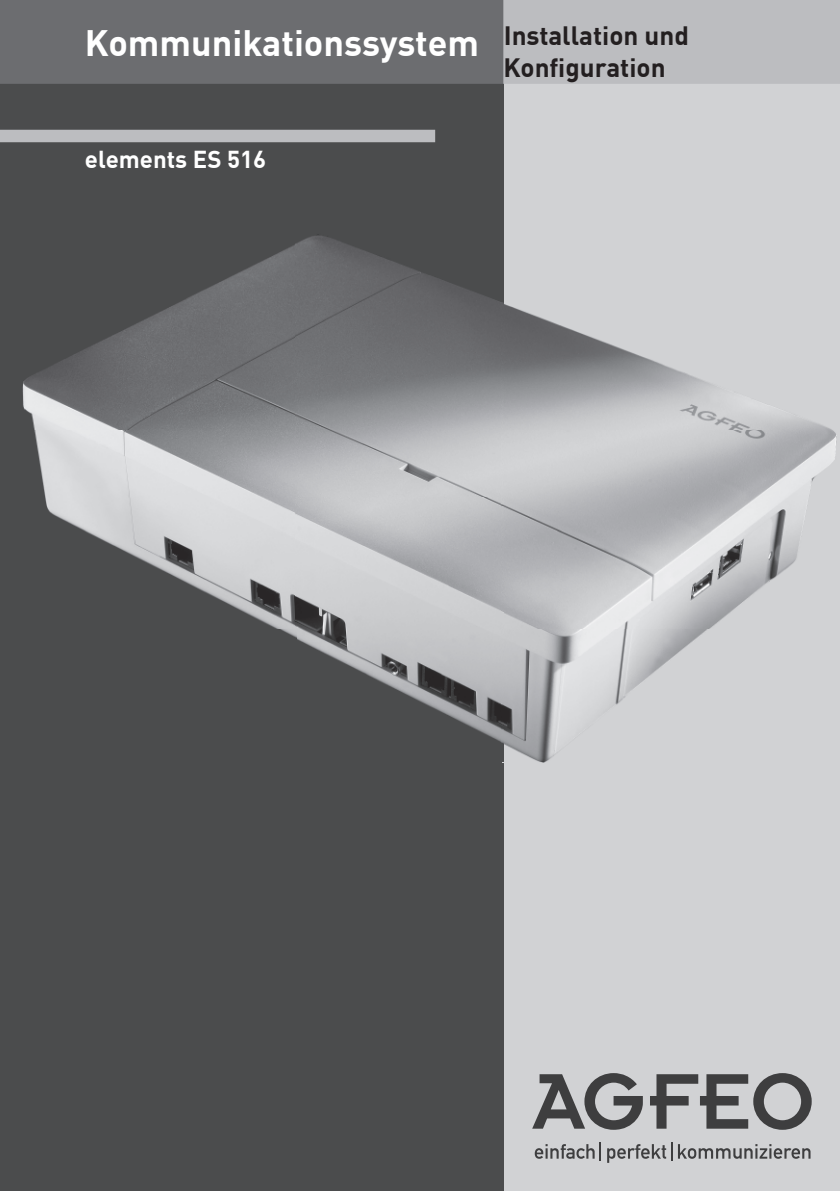
<style>
.page{position:relative;width:840px;height:1191px;background:#fff}
.page>*{position:absolute;margin:0;border:0;box-sizing:border-box;transform-origin:0 0}
.t1{font:700 36px "DIN Offc";color:#fff}
.t2{font:700 26px/31.2px "DIN Offc";color:#231f20}
.t3{font:700 24px "DIN Offc";color:#fff}
</style>
<div class="page">
<div style="left:503px;top:84px;width:336px;height:1107px;background:#d1d2d4"></div>
<div style="left:0;top:0;width:502px;height:1191px;background:#4b4c4d"></div>
<hr style="left:501px;top:0;width:2px;height:1191px;background:#4b4c4d">
<div style="left:0;top:0;width:503px;height:84px;background:#6c6d70"></div>
<div style="left:503px;top:0;width:336px;height:84px;background:#bcbdc0"></div>
<div style="left:0;top:130px;width:435px;height:12px;background:#bcbdc0"></div>
<svg style="left:606px;top:1144px;width:59px;height:18px"></svg>
<svg style="left:671px;top:1142px;width:139px;height:18px;background:#a8a9ab"></svg>
<svg style="left:532px;top:1073px;width:110px;height:56px;background:#8c8c8e"></svg>
<svg style="left:649px;top:1073px;width:162px;height:56px;background:#8f9091"></svg>
<svg style="left:534px;top:1142px;width:66px;height:18px"></svg>
<img style="left:22px;top:233px;width:813px;height:529px">
<h1 class="t1" style="left:85px;top:19px;width:395px">Kommunikationssystem</h1>
<p class="t3" style="left:85px;top:144px;width:183px">elements ES 516</p>
<p class="t2" style="left:503px;top:19px;width:187px">Installation und<br>Konfiguration</p>
</div>
